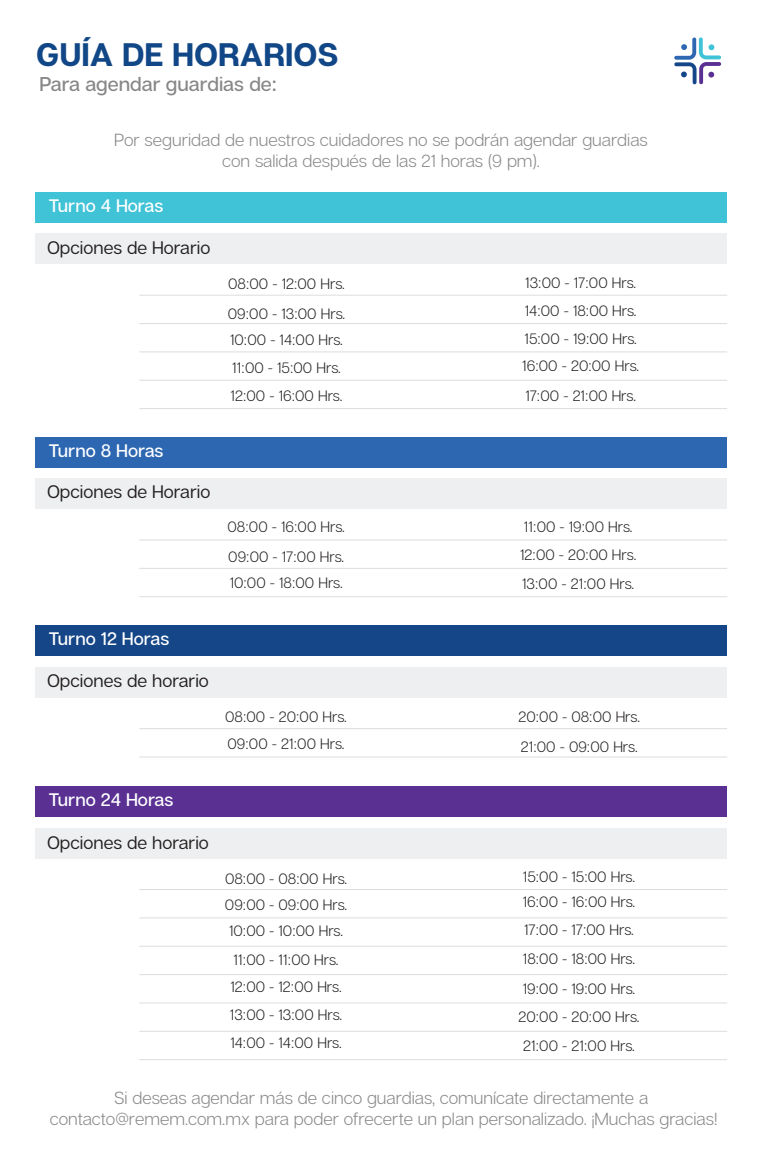
<style>
.page{position:relative;width:762px;height:1175px;background:#fff}
.page>*{position:absolute;margin:0;border:0;box-sizing:border-box;transform-origin:0 0}
.t1{font:700 32.5px "Articulat C Fv 2";color:#114786}
.t2{font:500 20px "Articulat C Fv 2";color:#888787}
.t3{font:18.12px "Articulat C Fv 2 Text";color:#231f20}
.t4{font:500 18.12px "Articulat C Fv 2";color:#fff}
.t5{font:300 17.5px/21px "Articulat C Fv 2";color:#888787;text-align:center}
.t6{font:300 15px/29.8px "Articulat C Fv 2";color:#231f20}
</style>
<div class="page">
<div style="left:35px;top:192px;width:691px;height:31px;background:#40c2d7"></div>
<div style="left:35px;top:234px;width:691px;height:30px;background:#edeff0"></div>
<hr style="left:139px;top:295px;width:588px;height:1px;background:#ddd">
<hr style="left:139px;top:323px;width:588px;height:1px;background:#ddd">
<hr style="left:139px;top:351px;width:588px;height:1px;background:#ddd">
<hr style="left:139px;top:380px;width:588px;height:1px;background:#ddd">
<hr style="left:139px;top:408px;width:588px;height:1px;background:#ddd">
<div style="left:35px;top:437px;width:691px;height:30px;background:#2d67b2"></div>
<div style="left:35px;top:478px;width:691px;height:31px;background:#edeff0"></div>
<hr style="left:139px;top:539px;width:588px;height:1px;background:#ddd">
<hr style="left:139px;top:568px;width:588px;height:1px;background:#ddd">
<hr style="left:139px;top:596px;width:588px;height:1px;background:#ddd">
<div style="left:35px;top:625px;width:691px;height:31px;background:#154688"></div>
<div style="left:35px;top:667px;width:691px;height:31px;background:#edeff0"></div>
<hr style="left:139px;top:728px;width:588px;height:1px;background:#ddd">
<hr style="left:139px;top:756px;width:588px;height:1px;background:#ddd">
<div style="left:35px;top:786px;width:691px;height:31px;background:#5a3193"></div>
<div style="left:35px;top:828px;width:691px;height:30px;background:#edeff0"></div>
<hr style="left:139px;top:889px;width:588px;height:1px;background:#ddd">
<hr style="left:139px;top:917px;width:588px;height:1px;background:#ddd">
<hr style="left:139px;top:946px;width:588px;height:1px;background:#ddd">
<hr style="left:139px;top:974px;width:588px;height:1px;background:#ddd">
<hr style="left:139px;top:1002px;width:588px;height:1px;background:#ddd">
<hr style="left:139px;top:1031px;width:588px;height:1px;background:#ddd">
<hr style="left:139px;top:1059px;width:588px;height:1px;background:#ddd">
<svg style="left:674px;top:37px;width:47px;height:47px"></svg>
<h1 class="t1" style="left:36px;top:34px;width:304px">GUÍA DE HORARIOS</h1>
<h2 class="t2" style="left:39px;top:72px;width:239px">Para agendar guardias de:</h2>
<p class="t5" style="left:114px;top:130px;width:535px">Por seguridad de nuestros cuidadores no se podrán agendar guardias con salida después de las 21 horas (9 pm).</p>
<p class="t4" style="left:49px;top:195px;width:116px">Turno 4 Horas</p>
<p class="t3" style="left:47px;top:237px;width:165px">Opciones de Horario</p>
<p class="t4" style="left:49px;top:440px;width:116px">Turno 8 Horas</p>
<p class="t3" style="left:47px;top:481px;width:165px">Opciones de Horario</p>
<p class="t6" style="left:228px;top:269px;width:119px">08:00 - 12:00 Hrs.<br>09:00 - 13:00 Hrs.</p>
<p class="t6" style="left:230px;top:326px;width:114px;line-height:27.8px">10:00 - 14:00 Hrs.<br>11:00 - 15:00 Hrs.<br>12:00 - 16:00 Hrs.</p>
<p class="t6" style="left:228px;top:512px;width:119px">08:00 - 16:00 Hrs.<br>09:00 - 17:00 Hrs.</p>
<p class="t6" style="left:230px;top:568px;width:115px">10:00 - 18:00 Hrs.</p>
<p class="t4" style="left:49px;top:628px;width:122px">Turno 12 Horas</p>
<p class="t3" style="left:47px;top:670px;width:163px">Opciones de horario</p>
<p class="t6" style="left:225px;top:704px;width:123px;line-height:27px">08:00 - 20:00 Hrs.<br>09:00 - 21:00 Hrs.</p>
<p class="t4" style="left:49px;top:789px;width:126px">Turno 24 Horas</p>
<p class="t3" style="left:47px;top:832px;width:163px">Opciones de horario</p>
<p class="t6" style="left:225px;top:866px;width:124px;line-height:26.1px;text-align:justify">08:00 - 08:00 Hrs.<br>09:00 - 09:00 Hrs.<br>10:00 - 10:00 Hrs.</p>
<p class="t6" style="left:234px;top:945px;width:106px">11:00 - 11:00 Hrs.</p>
<p class="t6" style="left:230px;top:972px;width:113px">12:00 - 12:00 Hrs.</p>
<p class="t6" style="left:230px;top:1001px;width:114px;line-height:27.6px">13:00 - 13:00 Hrs.<br>14:00 - 14:00 Hrs.</p>
<p class="t6" style="left:525px;top:269px;width:114px;line-height:27.9px;text-align:justify">13:00 - 17:00 Hrs.<br>14:00 - 18:00 Hrs.<br>15:00 - 19:00 Hrs.</p>
<p class="t6" style="left:522px;top:350px;width:118px;line-height:30.4px">16:00 - 20:00 Hrs.<br>17:00 - 21:00 Hrs.</p>
<p class="t6" style="left:520px;top:512px;width:118px;line-height:28.5px">11:00 - 19:00 Hrs.<br>12:00 - 20:00 Hrs.<br>13:00 - 21:00 Hrs.</p>
<p class="t6" style="left:518px;top:702px;width:123px">20:00 - 08:00 Hrs.<br>21:00 - 09:00 Hrs.</p>
<p class="t6" style="left:523px;top:864px;width:114px;line-height:25.5px">15:00 - 15:00 Hrs.<br>16:00 - 16:00 Hrs.</p>
<p class="t6" style="left:523px;top:915px;width:114px;line-height:28.8px">17:00 - 17:00 Hrs.<br>18:00 - 18:00 Hrs.</p>
<p class="t6" style="left:518px;top:975px;width:123px;line-height:28.2px;text-align:center">19:00 - 19:00 Hrs.<br>20:00 - 20:00 Hrs.<br>21:00 - 21:00 Hrs.</p>
<p class="t5" style="left:50px;top:1088px;width:669px">Si deseas agendar más de cinco guardias, comunícate directamente a contacto@remem.com.mx para poder ofrecerte un plan personalizado. ¡Muchas gracias!</p>
</div>
